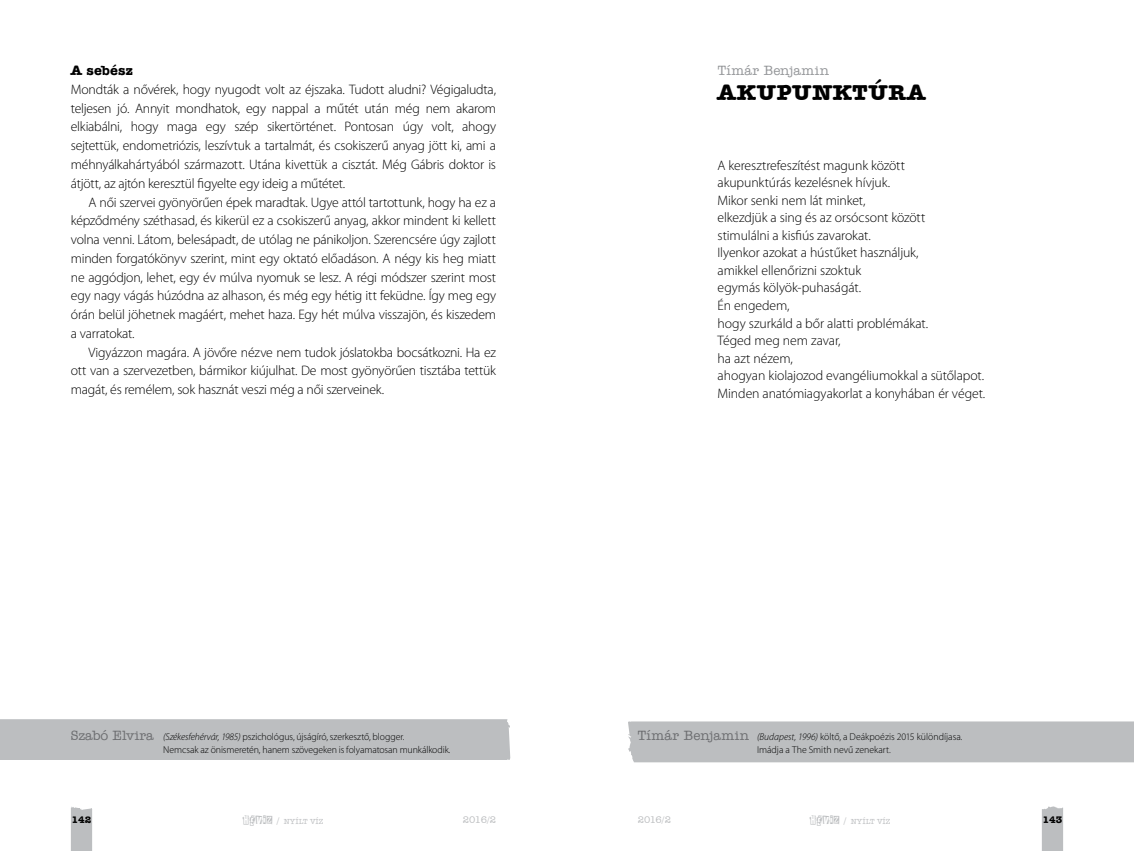
<style>
.page{position:relative;width:1134px;height:851px;background:#fff}
.page>*{position:absolute;margin:0;border:0;box-sizing:border-box;transform-origin:0 0}
.t1{font:22.5px "American Typewriter HU Bold";letter-spacing:.025em;color:#000}
.t2{font:300 13.75px/18.8px "Myriad Pro";letter-spacing:-.01em;color:#000;text-align:justify}
.t3{font:13.75px "American Typewriter HU Medium";letter-spacing:.025em;color:#939598}
.t4{font:13.75px "American Typewriter HU Medium";letter-spacing:.025em;color:#6d6e71}
.t5{font:13.75px "American Typewriter HU Bold";color:#000}
.t6{font:300 10px/13.8px "Myriad Pro";letter-spacing:-.005em;color:#000}
.t7{font:10px "American Typewriter HU Medium";letter-spacing:-.055em;color:#bcbec0}
.t8{font:10px "Postinkantaja Job";color:#bcbec0}
.t9{font:10px "American Typewriter HU Bold";color:#000}
.t10{font:7.5px "American Typewriter HU Medium";color:#bcbec0}
.s1{font-family:"American Typewriter HU Medium";font-weight:400;font-size:13.75px;color:#6d6e71}
.s2{font-style:italic}
.s3{font-size:10px}
</style>
<div class="page">
<svg style="left:71px;top:807px;width:21px;height:43px"></svg>
<svg style="left:1042px;top:806px;width:21px;height:44px"></svg>
<div style="left:628px;top:721px;width:506px;height:41px;background:#bcbec0"></div>
<div style="left:0;top:719px;width:510px;height:40px;background:#bcbec0"></div>
<p class="t5" style="left:71px;top:62px;width:64px">A SEBÉSZ</p>
<p class="t2" style="left:71px;top:80px;width:427px">Mondták a nővérek, hogy nyugodt volt az éjszaka. Tudott aludni? Végigaludta, teljesen jó. Annyit mondhatok, egy nappal a műtét után még nem akarom elkiabálni, hogy maga egy szép sikertörténet. Pontosan úgy volt, ahogy sejtettük, endometriózis, leszívtuk a tartalmát, és csokiszerű anyag jött ki, ami a méhnyálkahártyából származott. Utána kivettük a cisztát. Még Gábris doktor is átjött, az ajtón keresztül figyelte egy ideig a műtétet.</p>
<p class="t2" style="left:71px;top:193px;width:427px;text-indent:18px">A női szervei gyönyörűen épek maradtak. Ugye attól tartottunk, hogy ha ez a képződmény széthasad, és kikerül ez a csokiszerű anyag, akkor mindent ki kellett volna venni. Látom, belesápadt, de utólag ne pánikoljon. Szerencsére úgy zajlott minden forgatókönyv szerint, mint egy oktató előadáson. A négy kis heg miatt ne aggódjon, lehet, egy év múlva nyomuk se lesz. A régi módszer szerint most egy nagy vágás húzódna az alhason, és még egy hétig itt feküdne. Így meg egy órán belül jöhetnek magáért, mehet haza. Egy hét múlva visszajön, és kiszedem a varratokat.</p>
<p class="t2" style="left:71px;top:343px;width:427px;text-indent:18px">Vigyázzon magára. A jövőre nézve nem tudok jóslatokba bocsátkozni. Ha ez ott van a szervezetben, bármikor kiújulhat. De most gyönyörűen tisztába tettük magát, és remélem, sok hasznát veszi még a női szerveinek.</p>
<p class="t6" style="left:163px;top:729px;width:289px;text-indent:-92px"><span class="s1">Szabó Elvira</span> <span class="s2">(Székesfehérvár, 1985)</span> pszichológus, újságíró, szerkesztő, blogger.<br>Nemcsak az önismeretén, hanem szövegeken is folyamatosan munkálkodik.</p>
<p class="t3" style="left:718px;top:62px;width:113px">Tímár Benjamin</p>
<h1 class="t1" style="left:718px;top:78px;width:209px">AKUPUNKTÚRA</h1>
<p class="t2" style="left:718px;top:157px;width:269px;line-height:17.5px;text-align:left">A keresztrefeszítést magunk között<br>akupunktúrás kezelésnek hívjuk.<br>Mikor senki nem lát minket,<br>elkezdjük a sing és az orsócsont között<br>stimulálni a kisfiús zavarokat.<br>Ilyenkor azokat a hústűket használjuk,<br>amikkel ellenőrizni szoktuk<br>egymás kölyök-puhaságát.<br>Én engedem,<br>hogy szurkáld a bőr alatti problémákat.<br>Téged meg nem zavar,<br>ha azt nézem,<br>ahogyan kiolajozod evangéliumokkal a sütőlapot.<br>Minden anatómiagyakorlat a konyhában ér véget.</p>
<p class="t4" style="left:638px;top:726px;width:113px">Tímár Benjamin</p>
<p class="t6" style="left:757px;top:729px;width:207px"><span class="s2">(Budapest, 1996)</span> költő, a Deákpoézis 2015 különdíjasa.<br>Imádja a The Smith nevű zenekart.</p>
<p class="t9" style="left:72px;top:813px;width:21px">142</p>
<p class="t8" style="left:244px;top:813px;width:24px">H ÉVÍZ</p>
<p class="t10" style="left:277px;top:816px;width:48px"><span class="s3">/</span> NYÍLT VÍZ</p>
<p class="t7" style="left:463px;top:813px;width:35px">2016/2</p>
<p class="t7" style="left:638px;top:813px;width:35px">2016/2</p>
<p class="t8" style="left:810px;top:813px;width:24px">H ÉVÍZ</p>
<p class="t10" style="left:844px;top:816px;width:48px"><span class="s3">/</span> NYÍLT VÍZ</p>
<p class="t9" style="left:1042px;top:813px;width:21px">143</p>
</div>
